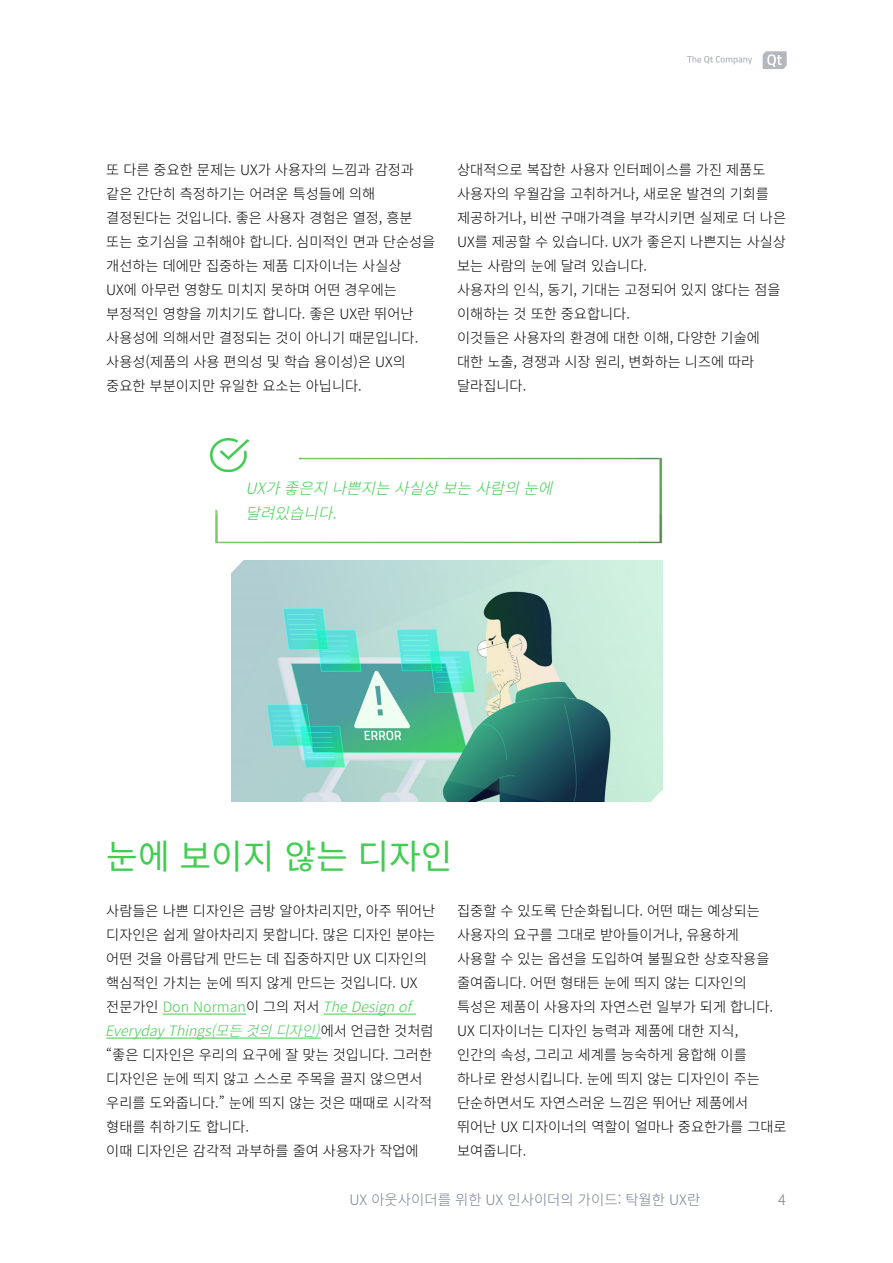
<style>
.page{position:relative;width:893px;height:1263px;background:#fff}
.page>*{position:absolute;margin:0;border:0;box-sizing:border-box;transform-origin:0 0}
.Title1{font:34.5px "Source Han Sans KR";color:#41cd52}
.Memo{font:italic 300 15.75px/25.5px "Source Han Sans KR";color:#41cd52}
.t1{font:300 14.4px "Source Han Sans KR";color:#777d92}
.body{font:300 14.25px/24px "Source Han Sans KR";color:#000}
.s1{color:#41cd52}
.s2{font-style:italic;color:#41cd52}
</style>
<div class="page">
<svg style="left:763px;top:51px;width:24px;height:18px"></svg>
<svg style="left:687px;top:56px;width:65px;height:8px"></svg>
<img style="left:215px;top:457px;width:448px;height:87px">
<img style="left:210px;top:439px;width:39px;height:33px">
<img style="left:231px;top:561px;width:432px;height:240px">
<hr style="left:163px;top:1014px;width:83px;height:1px;background:#41cd52">
<hr style="left:324px;top:1014px;width:92px;height:1px;background:#41cd52">
<hr style="left:106px;top:1038px;width:215px;height:1px;background:#41cd52">
<p class="body" style="left:106px;top:158px;width:331px">또 다른 중요한 문제는 UX가 사용자의 느낌과 감정과 같은 간단히 측정하기는 어려운 특성들에 의해 결정된다는 것입니다. 좋은 사용자 경험은 열정, 흥분 또는 호기심을 고취해야 합니다. 심미적인 면과 단순성을 개선하는 데에만 집중하는 제품 디자이너는 사실상<br>UX에 아무런 영향도 미치지 못하며 어떤 경우에는 부정적인 영향을 끼치기도 합니다. 좋은 UX란 뛰어난 사용성에 의해서만 결정되는 것이 아니기 때문입니다. 사용성(제품의 사용 편의성 및 학습 용이성)은 UX의 중요한 부분이지만 유일한 요소는 아닙니다.</p>
<p class="body" style="left:457px;top:158px;width:331px">상대적으로 복잡한 사용자 인터페이스를 가진 제품도 사용자의 우월감을 고취하거나, 새로운 발견의 기회를 제공하거나, 비싼 구매가격을 부각시키면 실제로 더 나은<br>UX를 제공할 수 있습니다. UX가 좋은지 나쁜지는 사실상 보는 사람의 눈에 달려 있습니다.</p>
<p class="body" style="left:457px;top:278px;width:325px">사용자의 인식, 동기, 기대는 고정되어 있지 않다는 점을 이해하는 것 또한 중요합니다.</p>
<p class="body" style="left:457px;top:326px;width:304px">이것들은 사용자의 환경에 대한 이해, 다양한 기술에 대한 노출, 경쟁과 시장 원리, 변화하는 니즈에 따라 달라집니다.</p>
<p class="Memo" style="left:246px;top:475px;width:318px">UX가좋은지나쁜지는사실상보는사람의눈에 달려있습니다.</p>
<p class="Title1" style="left:106px;top:837px;width:348px">눈에 보이지 않는 디자인</p>
<p class="body" style="left:105px;top:899px;width:332px">사람들은 나쁜 디자인은 금방 알아차리지만, 아주 뛰어난 디자인은 쉽게 알아차리지 못합니다. 많은 디자인 분야는 어떤 것을 아름답게 만드는 데 집중하지만 UX 디자인의 핵심적인 가치는 눈에 띄지 않게 만드는 것입니다. UX 전문가인 <span class="s1">Don Norman</span>이 그의 저서 <span class="s2">TheDesignof<br>EverydayThings(모든것의디자인)</span>에 서 언 급 한 것 처 럼 “좋은 디자인은 우리의 요구에 잘 맞는 것입니다. 그러한 디자인은 눈에 띄지 않고 스스로 주목을 끌지 않으면서 우리를 도와줍니다.” 눈에 띄지 않는 것은 때때로 시각적 형태를 취하기도 합니다.</p>
<p class="body" style="left:106px;top:1139px;width:314px">이때 디자인은 감각적 과부하를 줄여 사용자가 작업에</p>
<p class="body" style="left:457px;top:899px;width:331px">집중할 수 있도록 단순화됩니다. 어떤 때는 예상되는 사용자의 요구를 그대로 받아들이거나, 유용하게<br>사용할 수 있는 옵션을 도입하여 불필요한 상호작용을 줄여줍니다. 어떤 형태든 눈에 띄지 않는 디자인의 특성은 제품이 사용자의 자연스런 일부가 되게 합니다.<br>UX 디자이너는 디자인 능력과 제품에 대한 지식,<br>인간의 속성, 그리고 세계를 능숙하게 융합해 이를 하나로 완성시킵니다. 눈에 띄지 않는 디자인이 주는 단순하면서도 자연스러운 느낌은 뛰어난 제품에서 뛰어난 UX 디자이너의 역할이 얼마나 중요한가를 그대로 보여줍니다.</p>
<p class="t1" style="left:350px;top:1192px;width:352px">UX 아웃사이더를 위한 UX 인사이더의 가이드: 탁월한 UX란</p>
<p class="t1" style="left:778px;top:1191px;width:9px">4</p>
</div>
